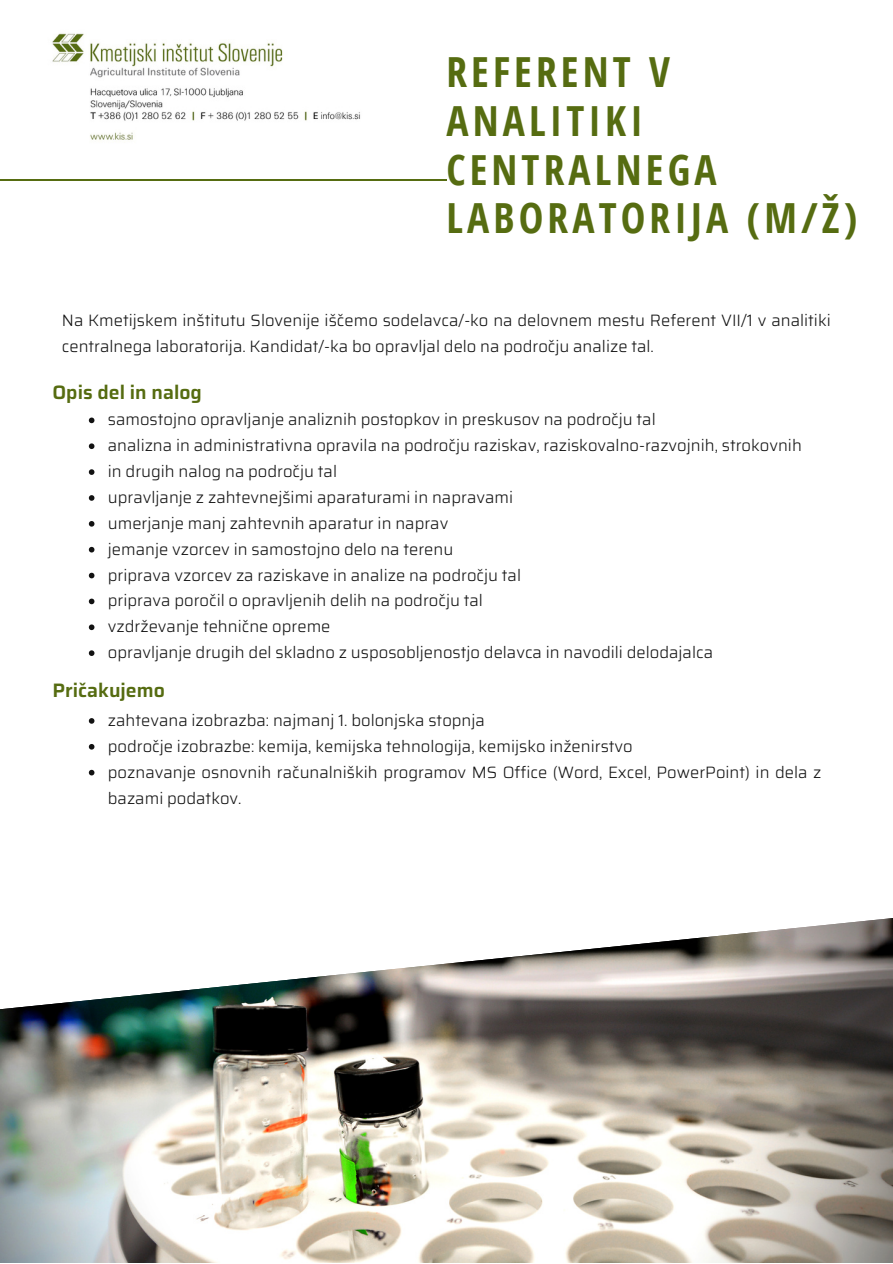
<style>
.page{position:relative;width:893px;height:1264px;background:#fff}
.page>*{position:absolute;margin:0;border:0;box-sizing:border-box;transform-origin:0 0}
.t1{font:700 condensed 41.4px/48.6px "Open Sans";letter-spacing:.1em;color:#566c11}
.t2{font:600 19.5px "Saira";color:#566c11}
.t3{font:300 16.5px/26px "Saira";color:#121212}
</style>
<div class="page">
<hr style="left:0;top:179px;width:446px;height:1px;background:#566c11">
<img style="left:0;top:1016px;width:892px;height:246px">
<svg style="left:0;top:918px;width:892px;height:98px"></svg>
<img style="left:52px;top:33px;width:308px;height:107px">
<svg style="left:89px;top:417px;width:5px;height:6px"></svg>
<svg style="left:89px;top:443px;width:5px;height:6px"></svg>
<svg style="left:89px;top:469px;width:5px;height:6px"></svg>
<svg style="left:89px;top:495px;width:5px;height:6px"></svg>
<svg style="left:89px;top:521px;width:5px;height:5px"></svg>
<svg style="left:89px;top:547px;width:5px;height:5px"></svg>
<svg style="left:89px;top:572px;width:5px;height:6px"></svg>
<svg style="left:89px;top:598px;width:5px;height:6px"></svg>
<svg style="left:89px;top:624px;width:5px;height:6px"></svg>
<svg style="left:89px;top:650px;width:5px;height:6px"></svg>
<svg style="left:89px;top:718px;width:5px;height:5px"></svg>
<svg style="left:89px;top:744px;width:5px;height:5px"></svg>
<svg style="left:89px;top:769px;width:5px;height:6px"></svg>
<p class="t1" style="left:446px;top:47px;width:412px">REFERENT V<br>ANALITIKI<br>CENTRALNEGA<br>LABORATORIJA (M/Ž)</p>
<p class="t3" style="left:62px;top:307px;width:770px">Na Kmetijskem inštitutu Slovenije iščemo sodelavca/-ko na delovnem mestu Referent VII/1 v analitiki centralnega laboratorija. Kandidat/-ka bo opravljal delo na področju analize tal.</p>
<p class="t2" style="left:52px;top:377px;width:151px">Opis del in nalog</p>
<p class="t3" style="left:108px;top:407px;width:549px">samostojno opravljanje analiznih postopkov in preskusov na področju tal</p>
<p class="t3" style="left:108px;top:432px;width:695px">analizna in administrativna opravila na področju raziskav, raziskovalno-razvojnih, strokovnih</p>
<p class="t3" style="left:108px;top:458px;width:231px">in drugih nalog na področju tal</p>
<p class="t3" style="left:108px;top:484px;width:407px">upravljanje z zahtevnejšimi aparaturami in napravami</p>
<p class="t3" style="left:108px;top:510px;width:342px">umerjanje manj zahtevnih aparatur in naprav</p>
<p class="t3" style="left:108px;top:536px;width:347px">jemanje vzorcev in samostojno delo na terenu</p>
<p class="t3" style="left:108px;top:562px;width:414px">priprava vzorcev za raziskave in analize na področju tal</p>
<p class="t3" style="left:108px;top:587px;width:376px">priprava poročil o opravljenih delih na področju tal</p>
<p class="t3" style="left:108px;top:613px;width:224px">vzdrževanje tehnične opreme</p>
<p class="t3" style="left:108px;top:639px;width:606px">opravljanje drugih del skladno z usposobljenostjo delavca in navodili delodajalca</p>
<p class="t2" style="left:52px;top:674px;width:114px">Pričakujemo</p>
<p class="t3" style="left:108px;top:707px;width:378px">zahtevana izobrazba: najmanj 1. bolonjska stopnja</p>
<p class="t3" style="left:108px;top:733px;width:526px">področje izobrazbe: kemija, kemijska tehnologija, kemijsko inženirstvo</p>
<p class="t3" style="left:108px;top:759px;width:715px">poznavanje osnovnih računalniških programov MS Office (Word, Excel, PowerPoint) in dela z bazami podatkov.</p>
</div>
